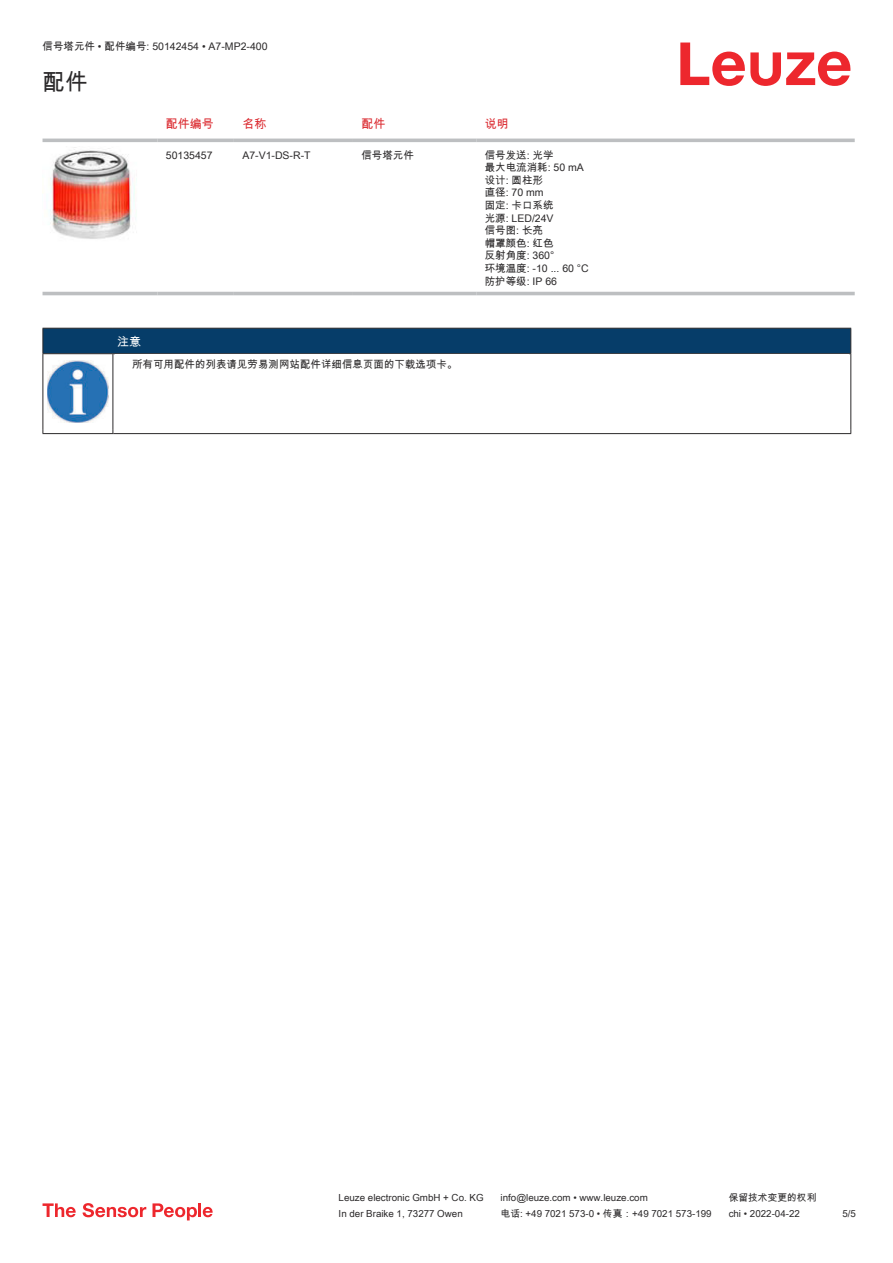
<style>
.page{position:relative;width:893px;height:1263px;background:#fff}
.page>*{position:absolute;margin:0;border:0;box-sizing:border-box;transform-origin:0 0}
.t1{font:22.5px "Arial Unicode MS";color:#2b292a}
.t2{font:12px "Arial Unicode MS";color:#db2a30}
.t3{font:12px "Arial Unicode MS";color:#fff}
.t4{font:10.5px/12.6px "Arial Unicode MS";color:#2b292a}
.t5{font:9.75px "Arial Unicode MS";color:#2b292a}
</style>
<div class="page">
<svg style="left:680px;top:43px;width:170px;height:43px"></svg>
<svg style="left:43px;top:138px;width:812px;height:158px"></svg>
<hr style="left:43px;top:139px;width:114px;height:3px;background:#bdbfc1">
<hr style="left:157px;top:139px;width:77px;height:3px;background:#bdbfc1">
<hr style="left:234px;top:139px;width:119px;height:3px;background:#bdbfc1">
<hr style="left:353px;top:139px;width:123px;height:3px;background:#bdbfc1">
<hr style="left:476px;top:139px;width:379px;height:3px;background:#bdbfc1">
<hr style="left:43px;top:292px;width:114px;height:3px;background:#bdbfc1">
<hr style="left:157px;top:292px;width:77px;height:3px;background:#bdbfc1">
<hr style="left:234px;top:292px;width:119px;height:3px;background:#bdbfc1">
<hr style="left:353px;top:292px;width:123px;height:3px;background:#bdbfc1">
<hr style="left:476px;top:292px;width:379px;height:3px;background:#bdbfc1">
<img style="left:43px;top:146px;width:97px;height:98px">
<div style="left:43px;top:328px;width:808px;height:26px;background:#063d69"></div>
<hr style="left:113px;top:353px;width:738px;height:1px;background:#2b292a">
<hr style="left:43px;top:354px;width:1px;height:75px;background:#2b292a">
<hr style="left:113px;top:354px;width:1px;height:75px;background:#2b292a">
<hr style="left:850px;top:354px;width:1px;height:75px;background:#2b292a">
<hr style="left:43px;top:433px;width:70px;height:1px;background:#2b292a">
<hr style="left:113px;top:433px;width:738px;height:1px;background:#2b292a">
<img style="left:47px;top:360px;width:61px;height:63px">
<svg style="left:43px;top:1203px;width:33px;height:14px"></svg>
<svg style="left:83px;top:1203px;width:63px;height:14px"></svg>
<svg style="left:153px;top:1203px;width:44px;height:17px"></svg>
<hr style="left:198px;top:1203px;width:3px;height:14px;background:#ed272d">
<svg style="left:203px;top:1207px;width:10px;height:10px"></svg>
<p class="t4" style="left:43px;top:40px;width:227px">信号塔元件 • 配件编号: 50142454 • A7-MP2-400</p>
<h1 class="t1" style="left:43px;top:66px;width:46px">配件</h1>
<p class="t2" style="left:166px;top:115px;width:49px">配件编号</p>
<p class="t2" style="left:242px;top:115px;width:25px">名称</p>
<p class="t2" style="left:361px;top:115px;width:25px">配件</p>
<p class="t2" style="left:485px;top:115px;width:25px">说明</p>
<p class="t4" style="left:166px;top:148px;width:48px">50135457</p>
<p class="t4" style="left:242px;top:148px;width:70px">A7-V1-DS-R-T</p>
<p class="t4" style="left:361px;top:148px;width:54px">信号塔元件</p>
<p class="t4" style="left:485px;top:148px;width:105px">信号发送: 光学<br>最大电流消耗: 50 mA设计: 圆柱形<br>直径: 70 mm<br>固定: 卡口系统<br>光源: LED/24V<br>信号图: 长亮<br>帽罩颜色: 红色<br>反射角度: 360°<br>环境温度: -10 ... 60 °C防护等级: IP 66</p>
<p class="t3" style="left:117px;top:333px;width:25px">注意</p>
<p class="t4" style="left:132px;top:358px;width:327px">所有可用配件的列表请见劳易测网站配件详细信息页面的下载选项卡。</p>
<p class="t5" style="left:339px;top:1191px;width:146px">Leuze electronic GmbH + Co. KG</p>
<p class="t5" style="left:501px;top:1191px;width:149px">info@leuze.com • www.leuze.com</p>
<p class="t5" style="left:729px;top:1191px;width:89px">保留技术变更的权利</p>
<p class="t5" style="left:339px;top:1206px;width:126px">In der Braike 1, 73277 Owen</p>
<p class="t5" style="left:501px;top:1206px;width:212px">电话: +49 7021 573-0 • 传真：+49 7021 573-199</p>
<p class="t5" style="left:729px;top:1206px;width:73px">chi • 2022-04-22</p>
<p class="t5" style="left:842px;top:1206px;width:15px">5 /5</p>
</div>
